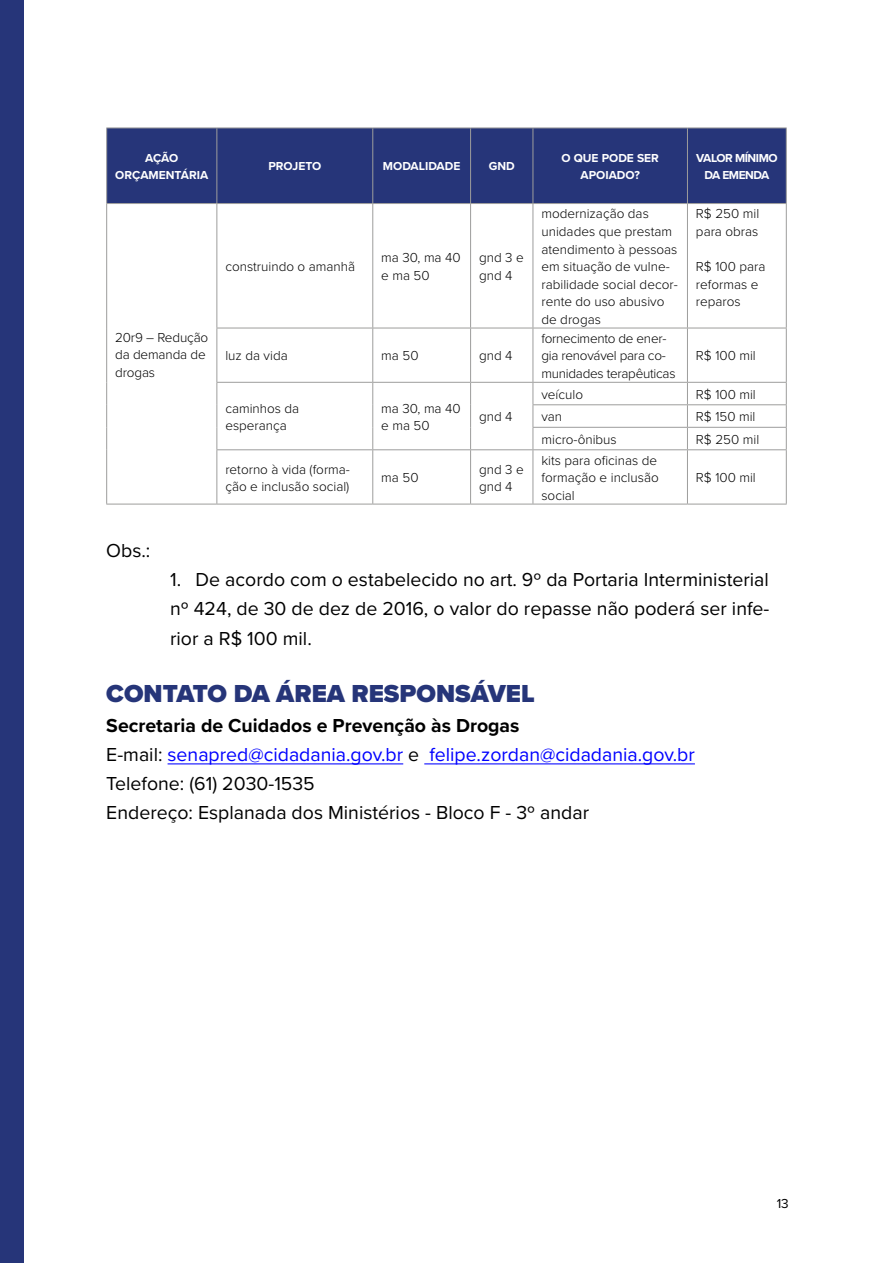
<style>
.page{position:relative;width:893px;height:1263px;background:#fff}
.page>*{position:absolute;margin:0;border:0;box-sizing:border-box;transform-origin:0 0}
.t1{font:900 25.5px "Proxima Nova";color:#263579}
.t2{font:19.5px/29.2px "Proxima Nova";color:#000;text-align:justify}
.t3{font:300 13.5px/17.5px "Proxima Nova";color:#000}
.t4{font:300 13.5px/17.5px "Proxima Nova";letter-spacing:-.02em;color:#000}
.t5{font:13.5px "Proxima Nova";color:#000}
.t6{font:700 12px/17.5px "Proxima Nova";color:#fff;text-align:center}
.t7{font:700 12px/17.5px "Proxima Nova";letter-spacing:-.04em;color:#fff;text-align:center}
.s1{font-weight:700}
.s2{color:#00f}
</style>
<div class="page">
<div style="left:0;top:0;width:23px;height:1263px;background:#263579"></div>
<hr style="left:168px;top:763px;width:235px;height:1px;background:#00f">
<hr style="left:424px;top:763px;width:271px;height:1px;background:#00f">
<div style="left:107px;top:129px;width:679px;height:74px;background:#263579"></div>
<svg style="left:217px;top:204px;width:569px;height:300px"></svg>
<hr style="left:687px;top:128px;width:1px;height:75px;background:#9d9d9c">
<hr style="left:106px;top:203px;width:111px;height:1px;background:#9d9d9c">
<hr style="left:217px;top:203px;width:156px;height:1px;background:#9d9d9c">
<hr style="left:373px;top:203px;width:98px;height:1px;background:#9d9d9c">
<hr style="left:471px;top:203px;width:62px;height:1px;background:#9d9d9c">
<hr style="left:533px;top:203px;width:154px;height:1px;background:#9d9d9c">
<hr style="left:687px;top:203px;width:100px;height:1px;background:#9d9d9c">
<hr style="left:687px;top:204px;width:1px;height:124px;background:#9d9d9c">
<hr style="left:216px;top:328px;width:157px;height:1px;background:#9d9d9c">
<hr style="left:373px;top:328px;width:98px;height:1px;background:#9d9d9c">
<hr style="left:471px;top:328px;width:62px;height:1px;background:#9d9d9c">
<hr style="left:533px;top:328px;width:154px;height:1px;background:#9d9d9c">
<hr style="left:687px;top:328px;width:100px;height:1px;background:#9d9d9c">
<hr style="left:687px;top:328px;width:1px;height:54px;background:#9d9d9c">
<hr style="left:216px;top:382px;width:157px;height:1px;background:#9d9d9c">
<hr style="left:373px;top:382px;width:98px;height:1px;background:#9d9d9c">
<hr style="left:471px;top:382px;width:62px;height:1px;background:#9d9d9c">
<hr style="left:533px;top:382px;width:154px;height:1px;background:#9d9d9c">
<hr style="left:687px;top:382px;width:100px;height:1px;background:#9d9d9c">
<hr style="left:533px;top:404px;width:154px;height:1px;background:#9d9d9c">
<hr style="left:687px;top:404px;width:100px;height:1px;background:#9d9d9c">
<hr style="left:533px;top:427px;width:154px;height:1px;background:#9d9d9c">
<hr style="left:687px;top:427px;width:100px;height:1px;background:#9d9d9c">
<svg style="left:687px;top:383px;width:1px;height:66px"></svg>
<hr style="left:216px;top:449px;width:157px;height:1px;background:#9d9d9c">
<hr style="left:373px;top:449px;width:98px;height:1px;background:#9d9d9c">
<hr style="left:471px;top:449px;width:62px;height:1px;background:#9d9d9c">
<hr style="left:533px;top:449px;width:154px;height:1px;background:#9d9d9c">
<hr style="left:687px;top:449px;width:100px;height:1px;background:#9d9d9c">
<hr style="left:687px;top:450px;width:1px;height:54px;background:#9d9d9c">
<hr style="left:106px;top:504px;width:111px;height:1px;background:#9d9d9c">
<hr style="left:217px;top:504px;width:156px;height:1px;background:#9d9d9c">
<hr style="left:373px;top:504px;width:98px;height:1px;background:#9d9d9c">
<hr style="left:471px;top:504px;width:62px;height:1px;background:#9d9d9c">
<hr style="left:533px;top:504px;width:154px;height:1px;background:#9d9d9c">
<hr style="left:687px;top:504px;width:100px;height:1px;background:#9d9d9c">
<hr style="left:106px;top:128px;width:1px;height:75px;background:#9d9d9c">
<hr style="left:216px;top:128px;width:1px;height:75px;background:#9d9d9c">
<hr style="left:372px;top:128px;width:1px;height:75px;background:#9d9d9c">
<hr style="left:470px;top:128px;width:1px;height:75px;background:#9d9d9c">
<hr style="left:533px;top:128px;width:1px;height:75px;background:#9d9d9c">
<hr style="left:106px;top:128px;width:111px;height:1px;background:#9d9d9c">
<hr style="left:217px;top:128px;width:156px;height:1px;background:#9d9d9c">
<hr style="left:373px;top:128px;width:98px;height:1px;background:#9d9d9c">
<hr style="left:471px;top:128px;width:62px;height:1px;background:#9d9d9c">
<hr style="left:533px;top:128px;width:154px;height:1px;background:#9d9d9c">
<hr style="left:687px;top:128px;width:100px;height:1px;background:#9d9d9c">
<hr style="left:106px;top:204px;width:1px;height:124px;background:#9d9d9c">
<hr style="left:216px;top:204px;width:1px;height:124px;background:#9d9d9c">
<hr style="left:372px;top:204px;width:1px;height:124px;background:#9d9d9c">
<hr style="left:470px;top:204px;width:1px;height:124px;background:#9d9d9c">
<hr style="left:533px;top:204px;width:1px;height:124px;background:#9d9d9c">
<hr style="left:106px;top:328px;width:1px;height:54px;background:#9d9d9c">
<svg style="left:106px;top:382px;width:1px;height:68px"></svg>
<hr style="left:106px;top:450px;width:1px;height:54px;background:#9d9d9c">
<hr style="left:216px;top:328px;width:1px;height:54px;background:#9d9d9c">
<hr style="left:372px;top:328px;width:1px;height:54px;background:#9d9d9c">
<hr style="left:470px;top:328px;width:1px;height:54px;background:#9d9d9c">
<hr style="left:533px;top:328px;width:1px;height:54px;background:#9d9d9c">
<svg style="left:216px;top:383px;width:1px;height:66px"></svg>
<svg style="left:372px;top:383px;width:1px;height:66px"></svg>
<svg style="left:470px;top:383px;width:1px;height:66px"></svg>
<svg style="left:533px;top:383px;width:1px;height:66px"></svg>
<hr style="left:216px;top:450px;width:1px;height:54px;background:#9d9d9c">
<hr style="left:372px;top:450px;width:1px;height:54px;background:#9d9d9c">
<hr style="left:470px;top:450px;width:1px;height:54px;background:#9d9d9c">
<hr style="left:533px;top:450px;width:1px;height:54px;background:#9d9d9c">
<hr style="left:786px;top:128px;width:1px;height:75px;background:#9d9d9c">
<hr style="left:786px;top:204px;width:1px;height:124px;background:#9d9d9c">
<hr style="left:786px;top:328px;width:1px;height:54px;background:#9d9d9c">
<svg style="left:786px;top:383px;width:1px;height:66px"></svg>
<hr style="left:786px;top:450px;width:1px;height:54px;background:#9d9d9c">
<p class="t6" style="left:115px;top:149px;width:94px">AÇÃO<br>ORÇAMENTÁRIA</p>
<p class="t6" style="left:268px;top:157px;width:54px">PROJETO</p>
<p class="t6" style="left:383px;top:157px;width:79px">MODALIDADE</p>
<p class="t6" style="left:489px;top:157px;width:28px">GND</p>
<p class="t6" style="left:561px;top:149px;width:99px">O QUE PODE SER<br>APOIADO?</p>
<p class="t7" style="left:696px;top:149px;width:83px">VALOR MÍNIMO<br>DA EMENDA</p>
<p class="t3" style="left:115px;top:328px;width:95px">20r9 – Redução da demanda de drogas</p>
<h2 class="t2" style="left:106px;top:535px;width:46px">Obs.:</h2>
<p class="t3" style="left:225px;top:257px;width:131px">construindo o amanhã</p>
<p class="t3" style="left:381px;top:248px;width:81px">ma 30, ma 40 e ma 50</p>
<p class="t3" style="left:479px;top:248px;width:46px">gnd 3 e gnd 4</p>
<p class="t3" style="left:225px;top:346px;width:64px">luz da vida</p>
<p class="t3" style="left:381px;top:346px;width:39px">ma 50</p>
<p class="t3" style="left:479px;top:346px;width:35px">gnd 4</p>
<p class="t3" style="left:225px;top:399px;width:75px">caminhos da esperança</p>
<p class="t3" style="left:381px;top:399px;width:81px">ma 30, ma 40 e ma 50</p>
<p class="t3" style="left:479px;top:407px;width:35px">gnd 4</p>
<p class="t3" style="left:541px;top:204px;width:138px">modernização das unidades que prestam atendimento à pessoas em situação de vulne&shy;rabilidade social decor&shy;rente do uso abusivo de drogas</p>
<p class="t3" style="left:696px;top:204px;width:65px">R$ 250 mil para obras</p>
<p class="t3" style="left:696px;top:257px;width:71px">R$ 100 para reformas e reparos</p>
<p class="t4" style="left:541px;top:329px;width:136px">fornecimento de ener&shy;gia renovável para co&shy;munidades terapêuticas</p>
<p class="t3" style="left:696px;top:346px;width:61px">R$ 100 mil</p>
<p class="t3" style="left:541px;top:385px;width:43px">veículo</p>
<p class="t3" style="left:696px;top:385px;width:61px">R$ 100 mil</p>
<p class="t3" style="left:541px;top:407px;width:22px">van</p>
<p class="t3" style="left:696px;top:407px;width:61px">R$ 150 mil</p>
<p class="t3" style="left:541px;top:430px;width:77px">micro-ônibus</p>
<p class="t3" style="left:696px;top:430px;width:65px">R$ 250 mil</p>
<p class="t3" style="left:225px;top:459px;width:126px">retorno à vida (forma&shy;ção e inclusão social)</p>
<p class="t3" style="left:381px;top:468px;width:39px">ma 50</p>
<p class="t3" style="left:479px;top:459px;width:46px">gnd 3 e gnd 4</p>
<p class="t3" style="left:541px;top:451px;width:119px;text-align:justify">kits para oficinas de formação e inclusão social</p>
<p class="t3" style="left:696px;top:468px;width:61px">R$ 100 mil</p>
<h2 class="t2" style="left:170px;top:564px;width:601px">1. De acordo com o estabelecido no art. 9º da Portaria Interministerial nº 424, de 30 de dez de 2016, o valor do repasse não poderá ser infe&shy;rior a R$ 100 mil.</h2>
<h1 class="t1" style="left:106px;top:675px;width:430px">CONTATO DA ÁREA RESPONSÁVEL</h1>
<h2 class="t2" style="left:106px;top:710px;width:590px;text-align:left"><span class="s1">Secretaria de Cuidados e Prevenção às Drogas<br></span>E-mail: <span class="s2">senapred@cidadania.gov.br</span> e <span class="s2">felipe.zordan@cidadania.gov.br </span>Telefone: (61) 2030-1535<br>Endereço: Esplanada dos Ministérios - Bloco F - 3º andar</h2>
<p class="t5" style="left:777px;top:1193px;width:14px">13</p>
</div>
